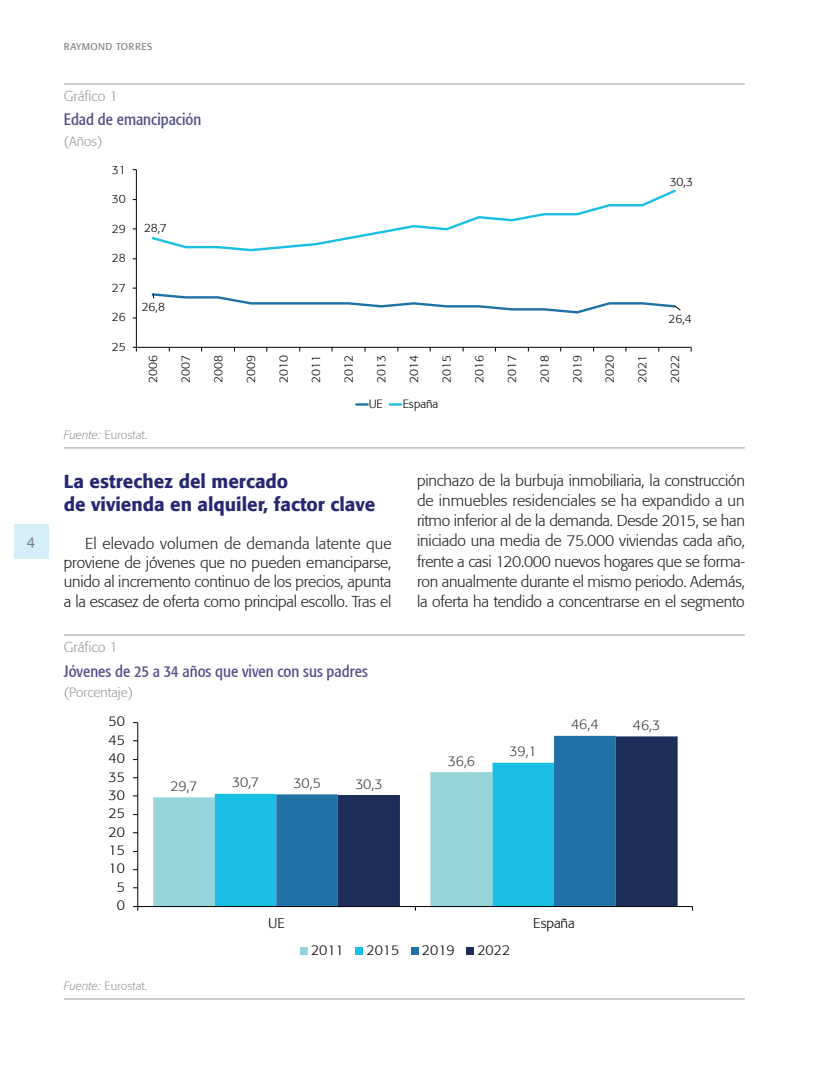
<style>
.page{position:relative;width:830px;height:1085px;background:#fff}
.page>*{position:absolute;margin:0;border:0;box-sizing:border-box;transform-origin:0 0}
.t1{font:500 18.75px/22.8px "Formata";color:#272873}
.t2{font:condensed 16.5px "Formata";color:#524f8a}
.t3{font:300 15.75px/20.1px "Formata";letter-spacing:-.015em;color:#231f20;text-align:justify}
.t4{font:15px "Linotype Aroma";color:#7f8080}
.t5{font:300 14.25px "Formata";color:#9b9a99}
.t6{font:300 14.1px "Formata";color:#000001}
.t7{font:300 14.1px "Formata";letter-spacing:-.02em;color:#36393c}
.t8{font:300 13.5px "Formata";color:#9b9a99}
.t9{font:300 12px "Formata";letter-spacing:.015em;color:#000001}
.t10{font:300 12px "Formata";color:#9b9a99}
.t11{font:9.75px "Formata";letter-spacing:.04em;color:#808285}
.s1{font-style:italic}
</style>
<div class="page">
<div style="left:14px;top:524px;width:34px;height:34px;background:#d5eff8"></div>
<hr style="left:64px;top:84px;width:680px;height:1px;background:#9b9a99">
<hr style="left:64px;top:447px;width:680px;height:1px;background:#9b9a99">
<hr style="left:136px;top:170px;width:1px;height:177px;background:#000001">
<hr style="left:136px;top:347px;width:554px;height:1px;background:#000001">
<svg style="left:151px;top:189px;width:525px;height:63px"></svg>
<svg style="left:151px;top:293px;width:530px;height:21px"></svg>
<svg style="left:356px;top:403px;width:11px;height:2px"></svg>
<svg style="left:389px;top:403px;width:12px;height:2px"></svg>
<hr style="left:64px;top:634px;width:680px;height:1px;background:#9b9a99">
<hr style="left:64px;top:998px;width:680px;height:1px;background:#9b9a99">
<div style="left:153px;top:794px;width:62px;height:112px;background:#97d4d9"></div>
<div style="left:215px;top:793px;width:61px;height:113px;background:#18bee3"></div>
<svg style="left:276px;top:735px;width:339px;height:171px;fill:#2071a5"></svg>
<svg style="left:337px;top:736px;width:340px;height:170px"></svg>
<hr style="left:137px;top:722px;width:1px;height:184px;background:#000001">
<hr style="left:138px;top:906px;width:554px;height:1px;background:#000001">
<svg style="left:133px;top:906px;width:5px;height:4px"></svg>
<div style="left:299px;top:947px;width:8px;height:7px;background:#97d4d9"></div>
<div style="left:355px;top:947px;width:8px;height:7px;background:#18bee3"></div>
<div style="left:411px;top:947px;width:7px;height:7px;background:#2071a5"></div>
<div style="left:466px;top:947px;width:7px;height:7px;background:#1c2d5a"></div>
<p class="t4" style="left:27px;top:530px;width:10px">4</p>
<p class="t11" style="left:64px;top:40px;width:90px">RAYMOND TORRES</p>
<p class="t5" style="left:64px;top:88px;width:56px">Gráfico 1</p>
<p class="t2" style="left:64px;top:110px;width:139px">Edad de emancipación</p>
<p class="t8" style="left:64px;top:133px;width:40px">(Años)</p>
<p class="t9" style="left:112px;top:162px;width:16px">31</p>
<p class="t9" style="left:112px;top:191px;width:16px">30</p>
<p class="t9" style="left:112px;top:221px;width:16px">29</p>
<p class="t9" style="left:112px;top:251px;width:16px">28</p>
<p class="t9" style="left:112px;top:281px;width:16px">27</p>
<p class="t9" style="left:112px;top:310px;width:16px">26</p>
<p class="t9" style="left:112px;top:340px;width:16px">25</p>
<p class="t9" style="left:144px;top:221px;width:24px">28,7</p>
<p class="t9" style="left:142px;top:299px;width:25px">26,8</p>
<p class="t9" style="left:669px;top:175px;width:25px">30,3</p>
<p class="t9" style="left:668px;top:311px;width:25px">26,4</p>
<p class="t9" style="left:146px;top:383px;width:29px;rotate:-90deg">2006</p>
<p class="t9" style="left:178px;top:383px;width:29px;rotate:-90deg">2007</p>
<p class="t9" style="left:211px;top:383px;width:29px;rotate:-90deg">2008</p>
<p class="t9" style="left:244px;top:383px;width:29px;rotate:-90deg">2009</p>
<p class="t9" style="left:276px;top:383px;width:29px;rotate:-90deg">2010</p>
<p class="t9" style="left:309px;top:383px;width:29px;rotate:-90deg">2011</p>
<p class="t9" style="left:341px;top:383px;width:29px;rotate:-90deg">2012</p>
<p class="t9" style="left:374px;top:383px;width:29px;rotate:-90deg">2013</p>
<p class="t9" style="left:407px;top:383px;width:29px;rotate:-90deg">2014</p>
<p class="t9" style="left:439px;top:383px;width:29px;rotate:-90deg">2015</p>
<p class="t9" style="left:472px;top:383px;width:29px;rotate:-90deg">2016</p>
<p class="t9" style="left:504px;top:383px;width:29px;rotate:-90deg">2017</p>
<p class="t9" style="left:537px;top:383px;width:29px;rotate:-90deg">2018</p>
<p class="t9" style="left:570px;top:383px;width:29px;rotate:-90deg">2019</p>
<p class="t9" style="left:602px;top:383px;width:29px;rotate:-90deg">2020</p>
<p class="t9" style="left:635px;top:383px;width:29px;rotate:-90deg">2021</p>
<p class="t9" style="left:667px;top:383px;width:29px;rotate:-90deg">2022</p>
<p class="t9" style="left:368px;top:397px;width:16px">UE</p>
<p class="t9" style="left:402px;top:397px;width:37px">España</p>
<p class="t10" style="left:64px;top:428px;width:85px"><span class="s1">Fuente:</span> Eurostat.</p>
<p class="t1" style="left:64px;top:469px;width:313px">La estrechez del mercado<br>de vivienda en alquiler, factor clave</p>
<p class="t3" style="left:64px;top:534px;width:329px;line-height:19.2px;text-indent:21px">El elevado volumen de demanda latente que proviene de jóvenes que no pueden emanciparse, unido al incremento continuo de los precios, apunta a la escasez de oferta como principal escollo. Tras el</p>
<p class="t5" style="left:64px;top:639px;width:56px">Gráfico 1</p>
<p class="t2" style="left:64px;top:661px;width:305px">Jóvenes de 25 a 34 años que viven con sus padres</p>
<p class="t8" style="left:64px;top:684px;width:71px">(Porcentaje)</p>
<p class="t6" style="left:108px;top:713px;width:18px">50</p>
<p class="t6" style="left:108px;top:731px;width:18px">45</p>
<p class="t6" style="left:108px;top:750px;width:18px">40</p>
<p class="t6" style="left:108px;top:768px;width:18px">35</p>
<p class="t6" style="left:108px;top:786px;width:18px">30</p>
<p class="t6" style="left:108px;top:805px;width:18px">25</p>
<p class="t6" style="left:108px;top:823px;width:18px">20</p>
<p class="t6" style="left:108px;top:841px;width:18px">15</p>
<p class="t6" style="left:108px;top:860px;width:18px">10</p>
<p class="t6" style="left:117px;top:878px;width:10px">5</p>
<p class="t6" style="left:117px;top:896px;width:10px">0</p>
<p class="t7" style="left:170px;top:777px;width:28px">29,7</p>
<p class="t7" style="left:232px;top:774px;width:28px">30,7</p>
<p class="t7" style="left:293px;top:774px;width:29px">30,5</p>
<p class="t7" style="left:355px;top:775px;width:29px">30,3</p>
<p class="t3" style="left:417px;top:470px;width:329px">pinchazo de la burbuja inmobiliaria, la construcción de inmuebles residenciales se ha expandido a un ritmo inferior al de la demanda. Desde 2015, se han iniciado una media de 75.000 viviendas cada año, frente a casi 120.000 nuevos hogares que se forma&shy;ron anualmente durante el mismo periodo. Además, la oferta ha tendido a concentrarse en el segmento</p>
<p class="t7" style="left:447px;top:752px;width:29px">36,6</p>
<p class="t7" style="left:509px;top:743px;width:29px">39,1</p>
<p class="t7" style="left:571px;top:716px;width:29px">46,4</p>
<p class="t7" style="left:632px;top:716px;width:29px">46,3</p>
<p class="t10" style="left:64px;top:978px;width:85px"><span class="s1">Fuente:</span> Eurostat.</p>
<p class="t6" style="left:268px;top:914px;width:18px">UE</p>
<p class="t6" style="left:533px;top:914px;width:43px">España</p>
<p class="t6" style="left:311px;top:941px;width:34px">2011</p>
<p class="t6" style="left:366px;top:941px;width:34px">2015</p>
<p class="t6" style="left:422px;top:941px;width:34px">2019</p>
<p class="t6" style="left:477px;top:941px;width:34px">2022</p>
</div>
